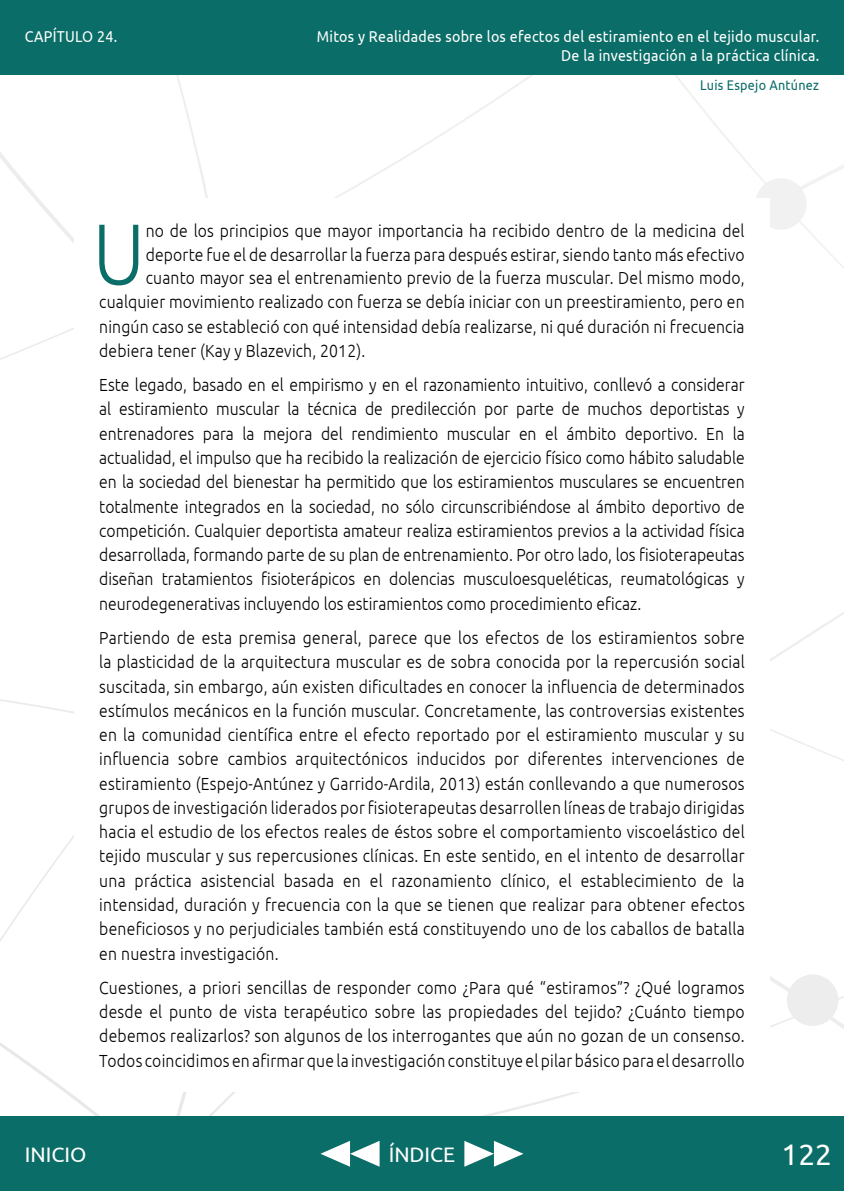
<style>
.page{position:relative;width:844px;height:1191px;background:#fff}
.page>*{position:absolute;margin:0;border:0;box-sizing:border-box;transform-origin:0 0}
.t1{font:300 85.75px "Ubuntu";color:#0a6d67;scale:.9 1}
.t2{font:29.75px "Ubuntu";color:#fff}
.t3{font:21px "Ubuntu";color:#fff}
.t4{font:300 17.5px/24.3px "Ubuntu";letter-spacing:.01em;color:#000;text-align:justify;scale:.9 1}
.t5{font:15.75px/18.9px "Ubuntu";letter-spacing:.02em;color:#fff;text-align:right;scale:.9 1}
.t6{font:14px "Ubuntu";letter-spacing:.02em;color:#0a6d67;scale:.9 1}
</style>
<div class="page">
<svg style="left:214px;top:74px;width:629px;height:176px"></svg>
<div style="left:0;top:1116px;width:843px;height:75px;background:#0a6d67"></div>
<div style="left:74px;top:198px;width:695px;height:893px;background:#fff"></div>
<svg style="left:464px;top:1141px;width:59px;height:25px"></svg>
<svg style="left:320px;top:1141px;width:59px;height:25px"></svg>
<div style="left:0;top:0;width:843px;height:74px;background:#0a6d67"></div>
<p class="t5" style="left:25px;top:26px;width:104px">Capítulo 24.</p>
<p class="t5" style="left:317px;top:26px;width:559px">Mitos y Realidades sobre los efectos del estiramiento en el tejido muscular.<br>De la investigación a la práctica clínica.</p>
<p class="t6" style="left:700px;top:77px;width:134px">Luis Espejo Antúnez</p>
<h1 class="t1" style="left:93px;top:202px;width:60px">U</h1>
<p class="t4" style="left:146px;top:218px;width:666px">no de los principios que mayor importancia ha recibido dentro de la medicina del</p>
<p class="t4" style="left:146px;top:242px;width:666px">deporte fue el de desarrollar la fuerza para después estirar, siendo tanto más efectivo</p>
<p class="t4" style="left:146px;top:265px;width:666px">cuanto mayor sea el entrenamiento previo de la fuerza muscular. Del mismo modo,</p>
<p class="t4" style="left:99px;top:290px;width:718px">cualquier movimiento realizado con fuerza se debía iniciar con un preestiramiento, pero en</p>
<p class="t4" style="left:99px;top:314px;width:718px">ningún caso se estableció con qué intensidad debía realizarse, ni qué duración ni frecuencia</p>
<p class="t4" style="left:99px;top:338px;width:297px">debiera tener (Kay y Blazevich, 2012).</p>
<p class="t4" style="left:99px;top:372px;width:718px">Este legado, basado en el empirismo y en el razonamiento intuitivo, conllevó a considerar al estiramiento muscular la técnica de predilección por parte de muchos deportistas y entrenadores para la mejora del rendimiento muscular en el ámbito deportivo. En la actualidad, el impulso que ha recibido la realización de ejercicio físico como hábito saludable en la sociedad del bienestar ha permitido que los estiramientos musculares se encuentren totalmente integrados en la sociedad, no sólo circunscribiéndose al ámbito deportivo de competición. Cualquier deportista amateur realiza estiramientos previos a la actividad física desarrollada, formando parte de su plan de entrenamiento. Por otro lado, los fisioterapeutas diseñan tratamientos fisioterápicos en dolencias musculoesqueléticas, reumatológicas y neurodegenerativas incluyendo los estiramientos como procedimiento eficaz.</p>
<p class="t4" style="left:99px;top:625px;width:718px">Partiendo de esta premisa general, parece que los efectos de los estiramientos sobre la plasticidad de la arquitectura muscular es de sobra conocida por la repercusión social suscitada, sin embargo, aún existen dificultades en conocer la influencia de determinados estímulos mecánicos en la función muscular. Concretamente, las controversias existentes en la comunidad científica entre el efecto reportado por el estiramiento muscular y su influencia sobre cambios arquitectónicos inducidos por diferentes intervenciones de estiramiento (Espejo-Antúnez y Garrido-Ardila, 2013) están conllevando a que numerosos grupos de investigación liderados por fisioterapeutas desarrollen líneas de trabajo dirigidas hacia el estudio de los efectos reales de éstos sobre el comportamiento viscoelástico del tejido muscular y sus repercusiones clínicas. En este sentido, en el intento de desarrollar una práctica asistencial basada en el razonamiento clínico, el establecimiento de la intensidad, duración y frecuencia con la que se tienen que realizar para obtener efectos beneficiosos y no perjudiciales también está constituyendo uno de los caballos de batalla en nuestra investigación.</p>
<p class="t4" style="left:99px;top:975px;width:718px">Cuestiones, a priori sencillas de responder como ¿Para qué “estiramos”? ¿Qué logramos desde el punto de vista terapéutico sobre las propiedades del tejido? ¿Cuánto tiempo debemos realizarlos? son algunos de los interrogantes que aún no gozan de un consenso.<br>Todos coincidimos en afirmar que la investigación constituye el pilar básico para el desarrollo</p>
<p class="t3" style="left:25px;top:1141px;width:63px">Inicio</p>
<p class="t3" style="left:388px;top:1141px;width:68px">índice</p>
<h2 class="t2" style="left:781px;top:1136px;width:52px">122</h2>
</div>
